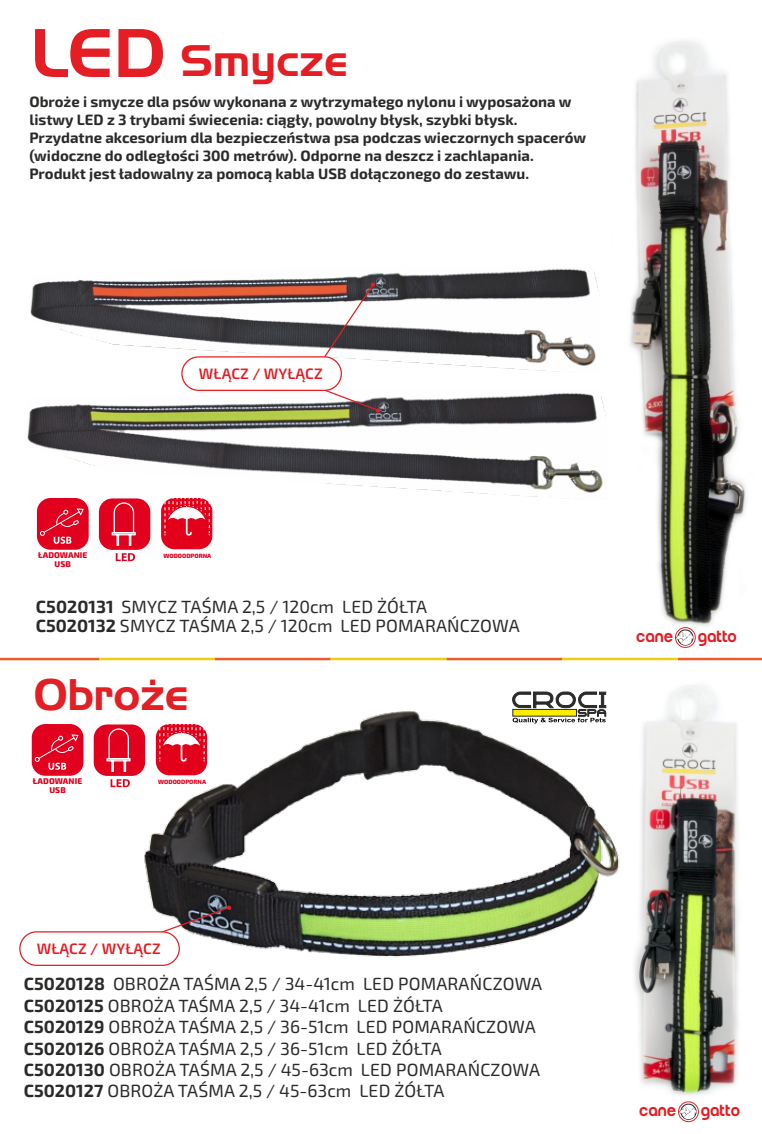
<style>
.page{position:relative;width:762px;height:1134px;background:#fff}
.page>*{position:absolute;margin:0;border:0;box-sizing:border-box;transform-origin:0 0}
.t1{font:43px "ST Huntington";color:#e31e24}
.t2{font:17.62px/21.4px "Exo 2.0";letter-spacing:.01em;color:#2b2a29}
.t3{font:500 17.5px "Run";color:#e31e24}
.t4{font:600 15.12px "Exo 2.0";letter-spacing:.01em;color:#e31e24}
.t5{font:700 15px/18px "Exo 2.0";color:#2b2a29}
.t6{font:800 8.25px "Exo 2.0";letter-spacing:.01em;color:#e1001d}
.t7{font:800 6.12px "Exo 2.0";color:#e1001d}
.s1{font-size:66.75px}
.s2{font-weight:700}
</style>
<div class="page">
<img style="left:124px;top:705px;width:496px;height:261px">
<img style="left:634px;top:685px;width:105px;height:420px">
<div style="left:37px;top:498px;width:52px;height:52px;background:#e1001d;border-radius:14px"></div>
<svg style="left:40px;top:508px;width:44px;height:36px"></svg>
<div style="left:99px;top:498px;width:51px;height:52px;background:#e1001d;border-radius:14px"></div>
<svg style="left:111px;top:502px;width:25px;height:44px"></svg>
<svg style="left:116px;top:553px;width:19px;height:8px"></svg>
<div style="left:161px;top:498px;width:51px;height:51px;background:#e2001a;border-radius:14px"></div>
<svg style="left:164px;top:499px;width:46px;height:37px"></svg>
<div style="left:32px;top:724px;width:51px;height:52px;background:#e1001d;border-radius:14px"></div>
<svg style="left:34px;top:734px;width:45px;height:36px"></svg>
<div style="left:94px;top:724px;width:51px;height:52px;background:#e1001d;border-radius:14px"></div>
<svg style="left:106px;top:728px;width:25px;height:44px"></svg>
<svg style="left:111px;top:779px;width:19px;height:8px"></svg>
<div style="left:156px;top:724px;width:51px;height:51px;background:#e2001a;border-radius:14px"></div>
<svg style="left:159px;top:724px;width:46px;height:38px"></svg>
<svg style="left:161px;top:905px;width:70px;height:28px;background:#676268"></svg>
<div style="left:19px;top:931px;width:161px;height:35px;border:1px solid #e31e24;border-radius:17px"></div>
<hr style="left:0;top:658px;width:99px;height:2px;background:#e95d2c">
<hr style="left:446px;top:658px;width:116px;height:2px;background:#e95d2c">
<hr style="left:215px;top:658px;width:116px;height:2px;background:#e95d2c">
<hr style="left:678px;top:658px;width:84px;height:2px;background:#e95d2c">
<hr style="left:99px;top:658px;width:116px;height:2px;background:#e9d012">
<hr style="left:562px;top:658px;width:116px;height:2px;background:#e9d012">
<hr style="left:331px;top:658px;width:115px;height:2px;background:#e9d012">
<img style="left:30px;top:268px;width:569px;height:104px">
<img style="left:27px;top:393px;width:579px;height:106px">
<svg style="left:323px;top:282px;width:52px;height:77px"></svg>
<svg style="left:323px;top:389px;width:57px;height:24px"></svg>
<div style="left:181px;top:356px;width:161px;height:35px;border:1px solid #e31e24;border-radius:17px"></div>
<img style="left:630px;top:40px;width:116px;height:602px">
<svg style="left:512px;top:692px;width:94px;height:31px"></svg>
<div style="left:679px;top:1102px;width:19px;height:19px;border:2px solid #fefefe;border-radius:50%"></div>
<div style="left:678px;top:1102px;width:20px;height:20px;border:1px solid #e31e24;border-radius:50%"></div>
<div style="left:681px;top:1104px;width:15px;height:15px;border:1px solid #232120;border-radius:50%"></div>
<svg style="left:679px;top:1107px;width:18px;height:12px"></svg>
<div style="left:675px;top:628px;width:20px;height:19px;border:2px solid #fefefe;border-radius:50%"></div>
<div style="left:675px;top:627px;width:20px;height:21px;border:1px solid #e31e24;border-radius:50%"></div>
<div style="left:677px;top:630px;width:16px;height:15px;border:1px solid #232120;border-radius:50%"></div>
<svg style="left:676px;top:632px;width:18px;height:13px"></svg>
<h1 class="t1" style="left:31px;top:43px;width:317px"><span class="s1">LED</span> Smycze</h1>
<p class="t5" style="left:29px;top:94px;width:558px">Obroże i smycze dla psów wykonana z wytrzymałego nylonu i wyposażona w listwy LED z 3 trybami świecenia: ciągły, powolny błysk, szybki błysk.<br>Przydatne akcesorium dla bezpieczeństwa psa podczas wieczornych spacerów (widoczne do odległości 300 metrów). Odporne na deszcz i zachlapania.<br>Produkt jest ładowalny za pomocą kabla USB dołączonego do zestawu.</p>
<p class="t4" style="left:199px;top:368px;width:125px">WŁĄCZ / WYŁĄCZ</p>
<p class="t6" style="left:38px;top:553px;width:51px">ŁADOWANIE</p>
<p class="t7" style="left:163px;top:553px;width:49px">WODOODPORNA</p>
<p class="t6" style="left:55px;top:561px;width:18px">USB</p>
<p class="t2" style="left:36px;top:599px;width:485px;line-height:19px"><span class="s2">C5020131</span> SMYCZ TAŚMA 2,5 / 120cm LED ŻÓŁTA<br><span class="s2">C5020132</span> SMYCZ TAŚMA 2,5 / 120cm LED POMARAŃCZOWA</p>
<h1 class="t1" style="left:34px;top:678px;width:155px">Obroze</h1>
<h1 class="t1" style="left:149px;top:652px;width:10px">.</h1>
<p class="t6" style="left:33px;top:779px;width:51px">ŁADOWANIE</p>
<p class="t7" style="left:158px;top:779px;width:49px">WODOODPORNA</p>
<p class="t6" style="left:49px;top:787px;width:18px">USB</p>
<p class="t4" style="left:37px;top:943px;width:125px">WŁĄCZ / WYŁĄCZ</p>
<p class="t2" style="left:24px;top:975px;width:520px"><span class="s2">C5020128</span> OBROŻA TAŚMA 2,5 / 34-41cm LED POMARAŃCZOWA <span class="s2">C5020125</span> OBROŻA TAŚMA 2,5 / 34-41cm LED ŻÓŁTA<br><span class="s2">C5020129</span> OBROŻA TAŚMA 2,5 / 36-51cm LED POMARAŃCZOWA <span class="s2">C5020126</span> OBROŻA TAŚMA 2,5 / 36-51cm LED ŻÓŁTA<br><span class="s2">C5020130</span> OBROŻA TAŚMA 2,5 / 45-63cm LED POMARAŃCZOWA <span class="s2">C5020127</span> OBROŻA TAŚMA 2,5 / 45-63cm LED ŻÓŁTA</p>
<p class="t3" style="left:636px;top:628px;width:38px">cane</p>
<p class="t3" style="left:698px;top:629px;width:41px">gatto</p>
<p class="t3" style="left:639px;top:1103px;width:38px">cane</p>
<p class="t3" style="left:701px;top:1103px;width:41px">gatto</p>
</div>
